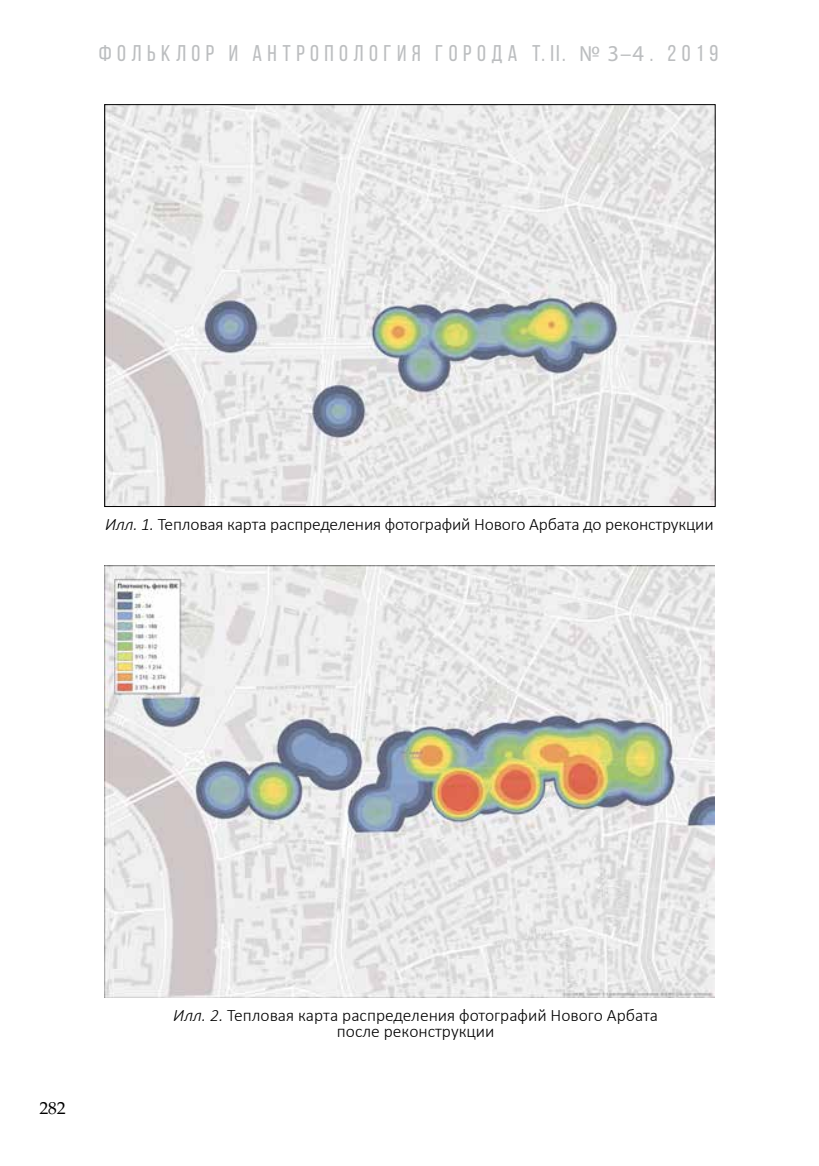
<style>
.page{position:relative;width:819px;height:1166px;background:#fff}
.page>*{position:absolute;margin:0;border:0;box-sizing:border-box;transform-origin:0 0}
.t1{font:22.75px "Bebas Neue";letter-spacing:.24em;color:#bcbec0}
.t2{font:300 17.5px/15.8px "Calibri";letter-spacing:-.01em;color:#000;text-align:center}
.t3{font:17.5px "Book Antiqua";color:#000}
.s1{font-family:"Myriad Pro"}
.s2{font-style:italic}
</style>
<div class="page">
<img style="left:106px;top:106px;width:607px;height:399px">
<img style="left:104px;top:565px;width:610px;height:432px">
<h1 class="t1" style="left:99px;top:41px;width:621px">Фольклор и антропология города т.iI. <span class="s1">№ 3–4</span>. 2019</h1>
<p class="t2" style="left:105px;top:516px;width:610px"><span class="s2">Илл. 1.</span> Тепловая карта распределения фотографий Нового Арбата до реконструкции</p>
<p class="t3" style="left:39px;top:1096px;width:28px">282</p>
<p class="t2" style="left:173px;top:1007px;width:486px"><span class="s2">Илл. 2.</span> Тепловая карта распределения фотографий Нового Арбата после реконструкции</p>
</div>
